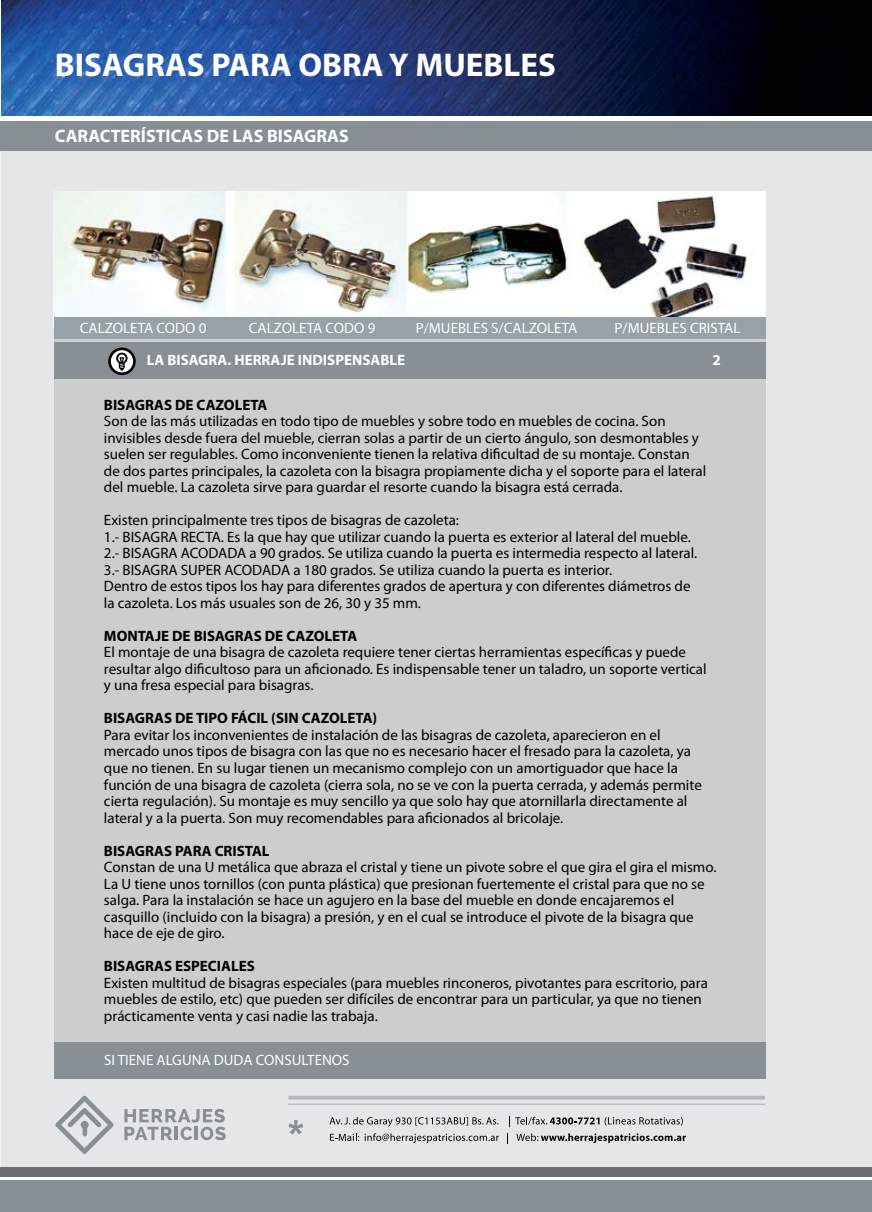
<style>
.page{position:relative;width:872px;height:1212px;background:#fff}
.page>*{position:absolute;margin:0;border:0;box-sizing:border-box;transform-origin:0 0}
.t1{font:700 33px "Myriad Pro";color:#fff}
.t2{font:700 18px "Myriad Pro";color:#fff}
.t3{font:15px/16.5px "Myriad Pro";color:#000}
.t4{font:700 15px "Myriad Pro";color:#000}
.t5{font:15px "Myriad Pro";color:#fff}
.t6{font:700 15px "Myriad Pro";color:#fff}
</style>
<div class="page">
<div style="left:1px;top:127px;width:871px;height:1041px;background:#e5e6e9"></div>
<hr style="left:288px;top:1103px;width:477px;height:2px;background:#b4b9c0">
<hr style="left:288px;top:1096px;width:477px;height:3px;background:#b4b9c0">
<div style="left:0;top:121px;width:872px;height:30px;background:#888f95"></div>
<div style="left:1px;top:1180px;width:871px;height:32px;background:#888f95"></div>
<svg style="left:55px;top:1095px;width:59px;height:59px"></svg>
<svg style="left:124px;top:1109px;width:102px;height:31px"></svg>
<svg style="left:329px;top:1117px;width:169px;height:10px"></svg>
<svg style="left:509px;top:1116px;width:174px;height:11px"></svg>
<svg style="left:330px;top:1133px;width:169px;height:10px"></svg>
<svg style="left:516px;top:1133px;width:170px;height:10px"></svg>
<svg style="left:288px;top:1120px;width:15px;height:14px"></svg>
<img style="left:1px;top:0;width:871px;height:115px">
<div style="left:54px;top:330px;width:712px;height:748px;background:#cbcdce"></div>
<div style="left:54px;top:342px;width:712px;height:37px;background:#888f95"></div>
<div style="left:0;top:1168px;width:871px;height:9px;background:#6d6e71"></div>
<svg style="left:110px;top:349px;width:24px;height:25px"></svg>
<div style="left:108px;top:348px;width:28px;height:27px;border:3px solid #000;border-radius:50%"></div>
<svg style="left:116px;top:353px;width:11px;height:18px"></svg>
<div style="left:54px;top:1042px;width:712px;height:37px;background:#888f95"></div>
<img style="left:54px;top:191px;width:712px;height:126px">
<div style="left:54px;top:317px;width:712px;height:21px;background:#98a1a7"></div>
<h1 class="t1" style="left:55px;top:44px;width:502px">BISAGRAS PARA OBRA Y MUEBLES</h1>
<p class="t2" style="left:55px;top:124px;width:295px">CARACTERÍSTICAS DE LAS BISAGRAS</p>
<p class="t5" style="left:80px;top:318px;width:128px">CALZOLETA CODO 0</p>
<p class="t5" style="left:249px;top:318px;width:128px">CALZOLETA CODO 9</p>
<p class="t5" style="left:416px;top:318px;width:163px">P/MUEBLES S/CALZOLETA</p>
<p class="t5" style="left:614px;top:318px;width:127px">P/MUEBLES CRISTAL</p>
<p class="t6" style="left:147px;top:350px;width:260px">LA BISAGRA. HERRAJE INDISPENSABLE</p>
<p class="t4" style="left:104px;top:395px;width:165px">BISAGRAS DE CAZOLETA</p>
<p class="t3" style="left:104px;top:413px;width:604px">Son de las más utilizadas en todo tipo de muebles y sobre todo en muebles de cocina. Son invisibles desde fuera del mueble, cierran solas a partir de un cierto ángulo, son desmontables y suelen ser regulables. Como inconveniente tienen la relativa dificultad de su montaje. Constan de dos partes principales, la cazoleta con la bisagra propiamente dicha y el soporte para el lateral del mueble. La cazoleta sirve para guardar el resorte cuando la bisagra está cerrada.</p>
<p class="t3" style="left:104px;top:512px;width:595px">Existen principalmente tres tipos de bisagras de cazoleta:<br>1.- BISAGRA RECTA. Es la que hay que utilizar cuando la puerta es exterior al lateral del mueble.<br>2.- BISAGRA ACODADA a 90 grados. Se utiliza cuando la puerta es intermedia respecto al lateral.<br>3.- BISAGRA SUPER ACODADA a 180 grados. Se utiliza cuando la puerta es interior.<br>Dentro de estos tipos los hay para diferentes grados de apertura y con diferentes diámetros de la cazoleta. Los más usuales son de 26, 30 y 35 mm.</p>
<p class="t4" style="left:104px;top:626px;width:255px">MONTAJE DE BISAGRAS DE CAZOLETA</p>
<p class="t3" style="left:104px;top:644px;width:604px">El montaje de una bisagra de cazoleta requiere tener ciertas herramientas específicas y puede resultar algo dificultoso para un aficionado. Es indispensable tener un taladro, un soporte vertical y una fresa especial para bisagras.</p>
<p class="t4" style="left:104px;top:709px;width:274px">BISAGRAS DE TIPO FÁCIL (SIN CAZOLETA)</p>
<p class="t3" style="left:104px;top:726px;width:599px">Para evitar los inconvenientes de instalación de las bisagras de cazoleta, aparecieron en el mercado unos tipos de bisagra con las que no es necesario hacer el fresado para la cazoleta, ya que no tienen. En su lugar tienen un mecanismo complejo con un amortiguador que hace la función de una bisagra de cazoleta (cierra sola, no se ve con la puerta cerrada, y además permite cierta regulación). Su montaje es muy sencillo ya que solo hay que atornillarla directamente al lateral y a la puerta. Son muy recomendables para aficionados al bricolaje.</p>
<p class="t4" style="left:104px;top:841px;width:167px">BISAGRAS PARA CRISTAL</p>
<p class="t3" style="left:104px;top:858px;width:614px">Constan de una U metálica que abraza el cristal y tiene un pivote sobre el que gira el gira el mismo.<br>La U tiene unos tornillos (con punta plástica) que presionan fuertemente el cristal para que no se salga. Para la instalación se hace un agujero en la base del mueble en donde encajaremos el casquillo (incluido con la bisagra) a presión, y en el cual se introduce el pivote de la bisagra que hace de eje de giro.</p>
<p class="t4" style="left:104px;top:956px;width:152px">BISAGRAS ESPECIALES</p>
<p class="t3" style="left:104px;top:974px;width:605px">Existen multitud de bisagras especiales (para muebles rinconeros, pivotantes para escritorio, para muebles de estilo, etc) que pueden ser difíciles de encontrar para un particular, ya que no tienen prácticamente venta y casi nadie las trabaja.</p>
<p class="t6" style="left:712px;top:350px;width:10px">2</p>
<p class="t5" style="left:104px;top:1051px;width:247px">SI TIENE ALGUNA DUDA CONSULTENOS</p>
</div>
